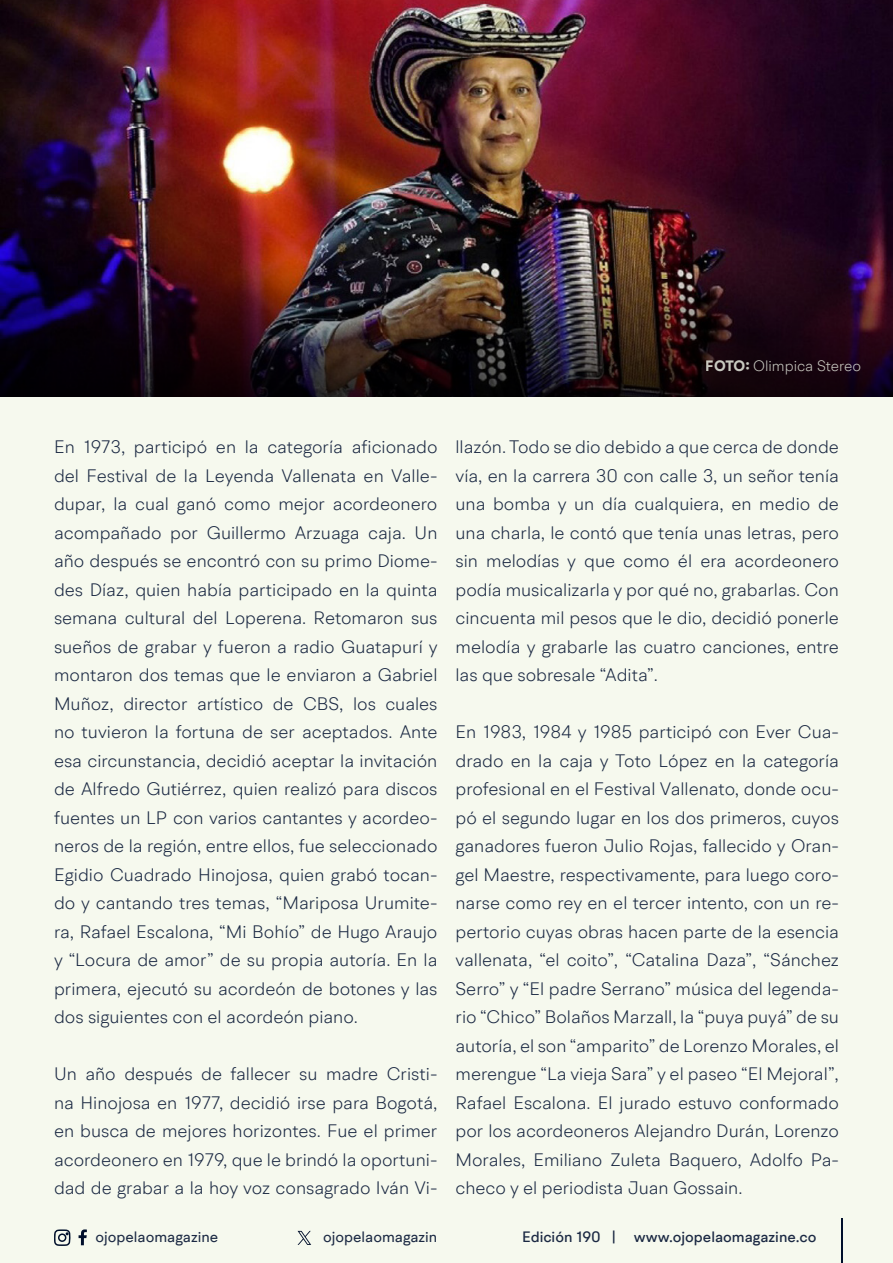
<style>
.page{position:relative;width:893px;height:1263px;background:#f6f9ee}
.page>*{position:absolute;margin:0;border:0;box-sizing:border-box;transform-origin:0 0}
.t1{font:300 18px/28.5px "BR Hendrix";color:#1b2943;text-align:justify}
.t2{font:500 15px "BR Hendrix";color:#1b2943}
.t3{font:15px "BR Hendrix";color:#1b2943}
.t4{font:300 15px "BR Hendrix";color:#f5faed}
.s1{font-weight:700}
</style>
<div class="page">
<svg style="left:79px;top:1229px;width:8px;height:16px"></svg>
<svg style="left:54px;top:1229px;width:17px;height:17px"></svg>
<hr style="left:841px;top:1219px;width:1px;height:44px;background:#000f2b">
<svg style="left:298px;top:1231px;width:13px;height:14px"></svg>
<img style="left:0;top:0;width:893px;height:261px">
<img style="left:0;top:261px;width:893px;height:136px">
<p class="t4" style="left:706px;top:356px;width:157px"><span class="s1">FOTO:</span> Olimpica Stereo</p>
<p class="t1" style="left:54px;top:432px;width:385px">En 1973, participó en la categoría aficionado del Festival de la Leyenda Vallenata en Valle&shy;dupar, la cual ganó como mejor acordeonero acompañado por Guillermo Arzuaga caja. Un año después se encontró con su primo Diome&shy;des Díaz, quien había participado en la quinta semana cultural del Loperena. Retomaron sus sueños de grabar y fueron a radio Guatapurí y montaron dos temas que le enviaron a Gabriel Muñoz, director artístico de CBS, los cuales no tuvieron la fortuna de ser aceptados. Ante esa circunstancia, decidió aceptar la invitación de Alfredo Gutiérrez, quien realizó para discos fuentes un LP con varios cantantes y acordeo&shy;neros de la región, entre ellos, fue seleccionado Egidio Cuadrado Hinojosa, quien grabó tocan&shy;do y cantando tres temas, “Mariposa Urumite&shy;ra, Rafael Escalona, “Mi Bohío” de Hugo Araujo y “Locura de amor” de su propia autoría. En la primera, ejecutó su acordeón de botones y las dos siguientes con el acordeón piano.</p>
<p class="t1" style="left:54px;top:1059px;width:385px">Un año después de fallecer su madre Cristi&shy;na Hinojosa en 1977, decidió irse para Bogotá, en busca de mejores horizontes. Fue el primer acordeonero en 1979, que le brindó la oportuni&shy;dad de grabar a la hoy voz consagrado Iván Vi-</p>
<p class="t1" style="left:455px;top:432px;width:385px">llazón. Todo se dio debido a que cerca de donde vía, en la carrera 30 con calle 3, un señor tenía una bomba y un día cualquiera, en medio de una charla, le contó que tenía unas letras, pero sin melodías y que como él era acordeonero podía musicalizarla y por qué no, grabarlas. Con cincuenta mil pesos que le dio, decidió ponerle melodía y grabarle las cuatro canciones, entre las que sobresale “Adita”.</p>
<p class="t1" style="left:455px;top:717px;width:385px">En 1983, 1984 y 1985 participó con Ever Cua&shy;drado en la caja y Toto López en la categoría profesional en el Festival Vallenato, donde ocu&shy;pó el segundo lugar en los dos primeros, cuyos ganadores fueron Julio Rojas, fallecido y Oran&shy;gel Maestre, respectivamente, para luego coro&shy;narse como rey en el tercer intento, con un re&shy;pertorio cuyas obras hacen parte de la esencia vallenata, “el coito”, “Catalina Daza”, “Sánchez Serro” y “El padre Serrano” música del legenda&shy;rio “Chico” Bolaños Marzall, la “puya puyá” de su autoría, el son “amparito” de Lorenzo Morales, el merengue “La vieja Sara” y el paseo “El Mejoral”, Rafael Escalona. El jurado estuvo conformado por los acordeoneros Alejandro Durán, Lorenzo Morales, Emiliano Zuleta Baquero, Adolfo Pa&shy;checo y el periodista Juan Gossain.</p>
<p class="t3" style="left:96px;top:1227px;width:124px">ojopelaomagazine</p>
<p class="t3" style="left:323px;top:1227px;width:116px">ojopelaomagazin</p>
<p class="t2" style="left:522px;top:1227px;width:296px">Edición 190 | www.ojopelaomagazine.co</p>
</div>
